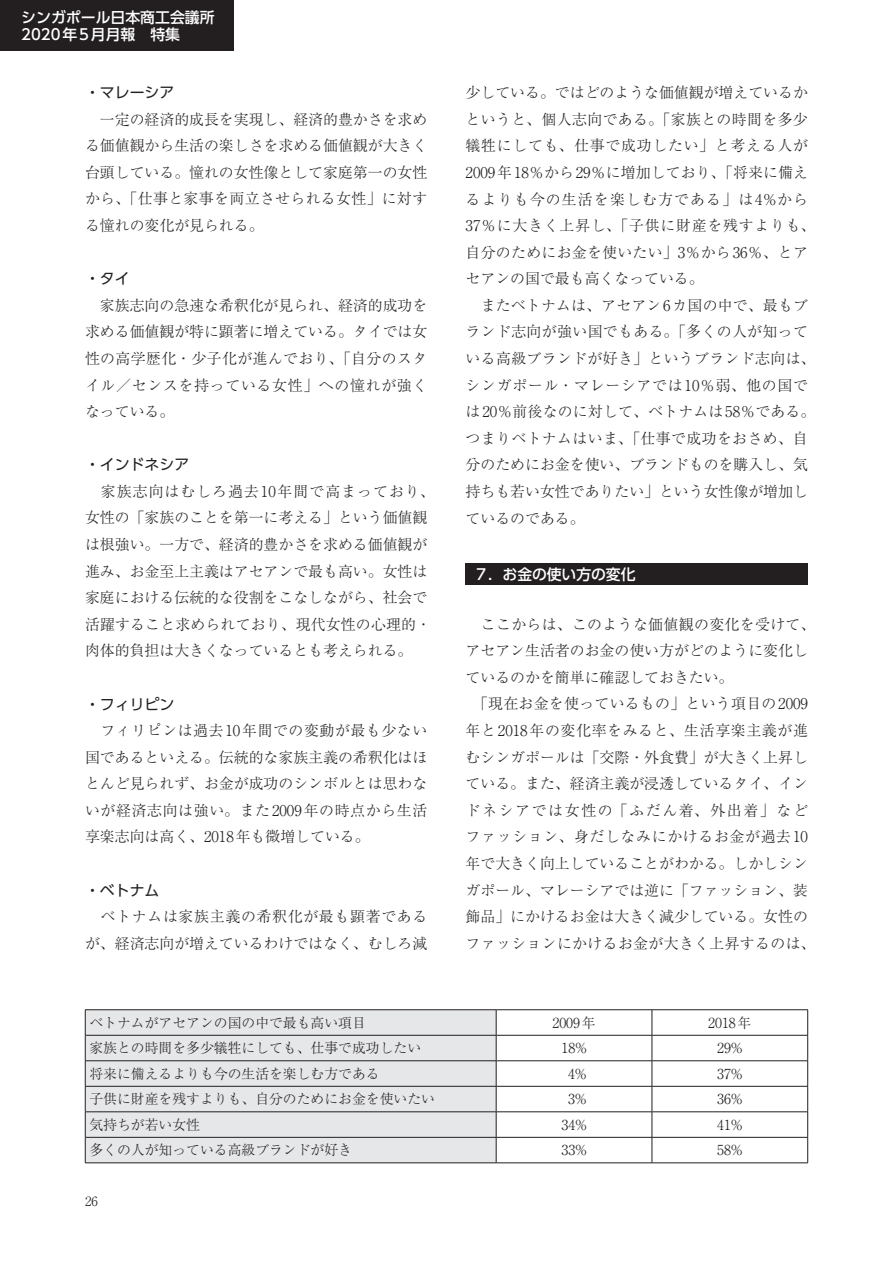
<style>
.page{position:relative;width:893px;height:1263px;background:#fff}
.page>*{position:absolute;margin:0;border:0;box-sizing:border-box;transform-origin:0 0}
.t1{font:300 14.85px/26.5px "Ryumin Pr 6";letter-spacing:.01em;color:#231f20;text-align:justify}
.t2{font:300 14.85px/26.5px "Ryumin Pr 6";letter-spacing:.045em;color:#231f20}
.t3{font:500 14.85px/17px "UD Shin Go Pr 6";color:#fff}
.t4{font:14.85px "UD Shin Go Pr 6";color:#231f20}
.t5{font:300 13.8px "Ryumin Pr 6";color:#231f20}
.t6{font:300 12.75px "Ryumin Pr 6";color:#231f20}
</style>
<div class="page">
<div style="left:0;top:0;width:234px;height:51px;background:#231f20"></div>
<div style="left:466px;top:563px;width:342px;height:22px;background:#231f20"></div>
<div style="left:86px;top:1010px;width:410px;height:152px;background:#e6e7e9"></div>
<hr style="left:85px;top:1009px;width:411px;height:1px;background:#231f20">
<hr style="left:496px;top:1009px;width:156px;height:1px;background:#231f20">
<hr style="left:652px;top:1009px;width:156px;height:1px;background:#231f20">
<hr style="left:85px;top:1035px;width:411px;height:1px;background:#231f20">
<hr style="left:496px;top:1035px;width:156px;height:1px;background:#231f20">
<hr style="left:652px;top:1035px;width:156px;height:1px;background:#231f20">
<hr style="left:85px;top:1060px;width:411px;height:1px;background:#231f20">
<hr style="left:496px;top:1060px;width:156px;height:1px;background:#231f20">
<hr style="left:652px;top:1060px;width:156px;height:1px;background:#231f20">
<hr style="left:85px;top:1086px;width:411px;height:1px;background:#231f20">
<hr style="left:496px;top:1086px;width:156px;height:1px;background:#231f20">
<hr style="left:652px;top:1086px;width:156px;height:1px;background:#231f20">
<hr style="left:85px;top:1111px;width:411px;height:1px;background:#231f20">
<hr style="left:496px;top:1111px;width:156px;height:1px;background:#231f20">
<hr style="left:652px;top:1111px;width:156px;height:1px;background:#231f20">
<hr style="left:85px;top:1137px;width:411px;height:1px;background:#231f20">
<svg style="left:85px;top:1010px;width:1px;height:152px"></svg>
<hr style="left:496px;top:1137px;width:156px;height:1px;background:#231f20">
<svg style="left:496px;top:1010px;width:1px;height:152px"></svg>
<hr style="left:652px;top:1137px;width:156px;height:1px;background:#231f20">
<svg style="left:652px;top:1010px;width:1px;height:152px"></svg>
<svg style="left:807px;top:1010px;width:1px;height:152px"></svg>
<hr style="left:85px;top:1162px;width:411px;height:1px;background:#231f20">
<hr style="left:496px;top:1162px;width:156px;height:1px;background:#231f20">
<hr style="left:652px;top:1162px;width:156px;height:1px;background:#231f20">
<p class="t3" style="left:21px;top:8px;width:195px">シンガポール日本商工会議所<br>2020年5月月報　特集</p>
<p class="t4" style="left:85px;top:80px;width:91px">・マレーシア</p>
<p class="t1" style="left:85px;top:105px;width:344px">　一定の経済的成長を実現し、経済的豊かさを求める価値観から生活の楽しさを求める価値観が大きく台頭している。憧れの女性像として家庭第一の女性から、「仕事と家事を両立させられる女性」に対する憧れの変化が見られる。</p>
<p class="t4" style="left:85px;top:267px;width:46px">・タイ</p>
<p class="t1" style="left:85px;top:291px;width:344px">　家族志向の急速な希釈化が見られ、経済的成功を求める価値観が特に顕著に増えている。タイでは女性の高学歴化・少子化が進んでおり、「自分のスタイル／センスを持っている女性」への憧れが強くなっている。</p>
<p class="t4" style="left:85px;top:453px;width:106px">・インドネシア</p>
<p class="t1" style="left:85px;top:477px;width:351px;text-align:left">　家族志向はむしろ過去10年間で高まっており、女性の「家族のことを第一に考える」という価値観は根強い。一方で、経済的豊かさを求める価値観が進み、お金至上主義はアセアンで最も高い。女性は家庭における伝統的な役割をこなしながら、社会で活躍すること求められており、現代女性の心理的・肉体的負担は大きくなっているとも考えられる。</p>
<p class="t4" style="left:85px;top:692px;width:91px">・フィリピン</p>
<p class="t1" style="left:85px;top:716px;width:344px">　フィリピンは過去10年間での変動が最も少ない国であるといえる。伝統的な家族主義の希釈化はほとんど見られず、お金が成功のシンボルとは思わないが経済志向は強い。また2009年の時点から生活享楽志向は高く、2018年も微増している。</p>
<p class="t4" style="left:85px;top:878px;width:76px">・ベトナム</p>
<p class="t2" style="left:85px;top:902px;width:344px">　ベトナムは家族主義の希釈化が最も顕著であるが、経済志向が増えているわけではなく、むしろ減</p>
<p class="t1" style="left:466px;top:79px;width:351px;text-align:left">少している。ではどのような価値観が増えているかというと、個人志向である。「家族との時間を多少犠牲にしても、仕事で成功したい」と考える人が<br>2009年18％から29％に増加しており、「将来に備えるよりも今の生活を楽しむ方である」は4%から<br>37％に大きく上昇し、「子供に財産を残すよりも、自分のためにお金を使いたい」3％から36％、とアセアンの国で最も高くなっている。<br>　またベトナムは、アセアン6カ国の中で、最もブランド志向が強い国でもある。「多くの人が知っている高級ブランドが好き」というブランド志向は、シンガポール・マレーシアでは10％弱、他の国では20％前後なのに対して、ベトナムは58％である。つまりベトナムはいま、「仕事で成功をおさめ、自分のためにお金を使い、ブランドものを購入し、気持ちも若い女性でありたい」という女性像が増加しているのである。</p>
<p class="t3" style="left:474px;top:565px;width:163px">７．お金の使い方の変化</p>
<p class="t1" style="left:466px;top:610px;width:351px;text-align:left">　ここからは、このような価値観の変化を受けて、アセアン生活者のお金の使い方がどのように変化しているのかを簡単に確認しておきたい。<br>　「現在お金を使っているもの」という項目の2009年と2018年の変化率をみると、生活享楽主義が進むシンガポールは「交際・外食費」が大きく上昇している。また、経済主義が浸透しているタイ、インドネシアでは女性の「ふだん着、外出着」などファッション、身だしなみにかけるお金が過去10年で大きく向上していることがわかる。しかしシンガポール、マレーシアでは逆に「ファッション、装飾品」にかけるお金は大きく減少している。女性のファッションにかけるお金が大きく上昇するのは、</p>
<p class="t5" style="left:90px;top:1012px;width:278px">ベトナムがアセアンの国の中で最も高い項目</p>
<p class="t5" style="left:552px;top:1012px;width:45px">2009年</p>
<p class="t5" style="left:708px;top:1012px;width:45px">2018年</p>
<p class="t5" style="left:90px;top:1037px;width:333px">家族との時間を多少犠牲にしても、仕事で成功したい</p>
<p class="t5" style="left:561px;top:1037px;width:27px">18%</p>
<p class="t5" style="left:717px;top:1037px;width:27px">29%</p>
<p class="t5" style="left:90px;top:1063px;width:292px">将来に備えるよりも今の生活を楽しむ方である</p>
<p class="t5" style="left:568px;top:1063px;width:20px">4%</p>
<p class="t5" style="left:717px;top:1063px;width:27px">37%</p>
<p class="t5" style="left:90px;top:1088px;width:347px">子供に財産を残すよりも、自分のためにお金を使いたい</p>
<p class="t5" style="left:568px;top:1088px;width:20px">3%</p>
<p class="t5" style="left:717px;top:1088px;width:27px">36%</p>
<p class="t5" style="left:90px;top:1114px;width:112px">気持ちが若い女性</p>
<p class="t5" style="left:561px;top:1114px;width:27px">34%</p>
<p class="t5" style="left:717px;top:1114px;width:27px">41%</p>
<p class="t5" style="left:90px;top:1139px;width:264px">多くの人が知っている高級ブランドが好き</p>
<p class="t5" style="left:561px;top:1139px;width:27px">33%</p>
<p class="t5" style="left:717px;top:1139px;width:27px">58%</p>
<p class="t6" style="left:85px;top:1191px;width:14px">26</p>
</div>
